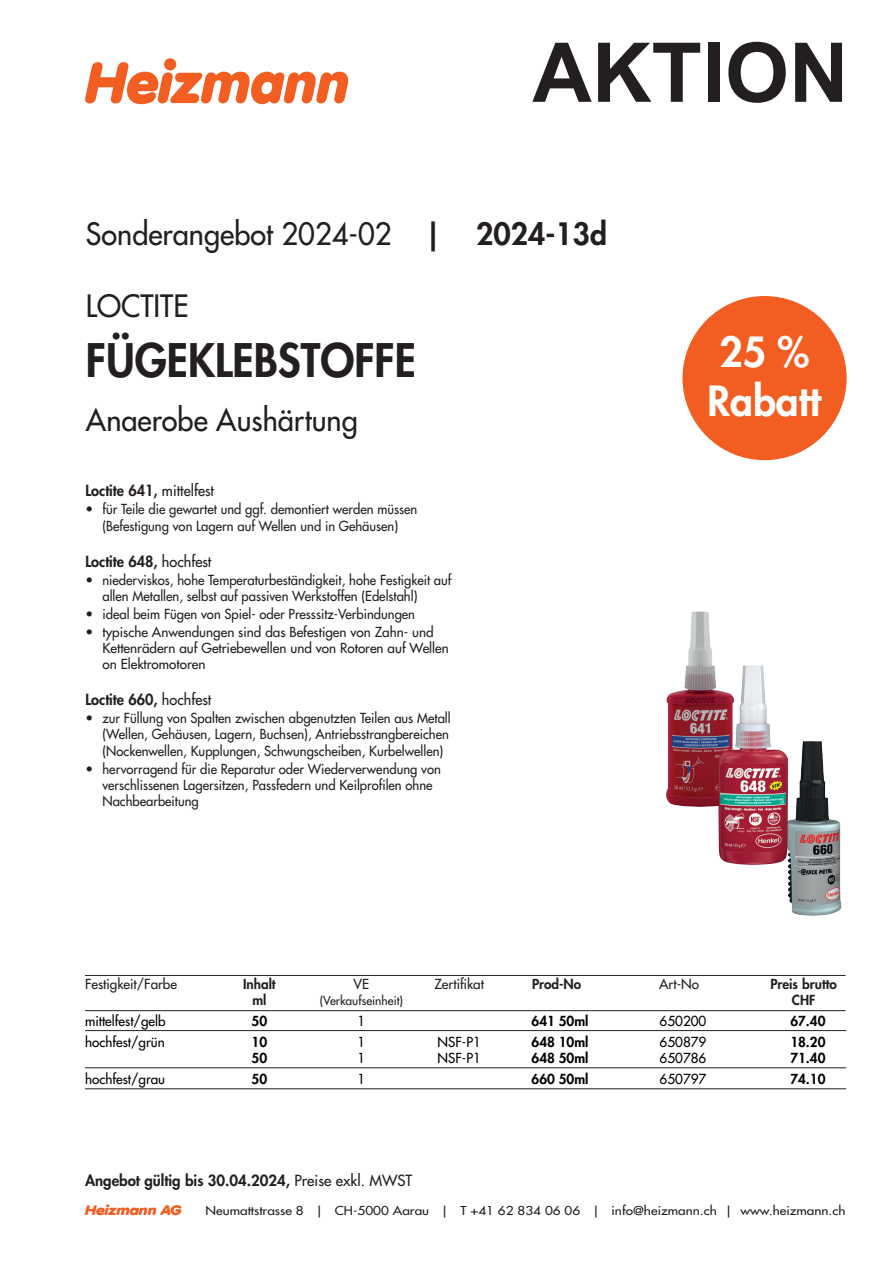
<style>
.page{position:relative;width:893px;height:1263px;background:#fff}
.page>*{position:absolute;margin:0;border:0;box-sizing:border-box;transform-origin:0 0}
.t1{font:700 82.5px "Arial";color:#231f20}
.t2{font:italic 900 57px "VAG Rounded Next";color:#f25e21}
.t3{font:800 45px "Futura Std";color:#231f20}
.t4{font:800 40.5px/48.6px "Futura Std";color:#fff}
.t5{font:500 30px "Futura Std";color:#231f20}
.t6{font:800 15px "Futura Std";color:#231f20}
.t7{font:500 13.5px/16.2px "Futura Std";color:#231f20}
.t8{font:500 13.5px "Futura Std";color:#000}
.t9{font:800 13.5px "Futura Std";color:#000}
.t10{font:800 13.5px "Futura Std";color:#231f20}
.t11{font:italic 900 13.5px "VAG Rounded Next";color:#f25e21;scale:1.15 1}
.t12{font:500 12px "Futura Std";color:#231f20;scale:1.13 1}
.t13{font:500 12px "Futura Std";color:#231f20}
.s1{font-weight:800}
.s2{font-weight:500}
</style>
<div class="page">
<img style="left:666px;top:611px;width:52px;height:196px">
<img style="left:788px;top:741px;width:54px;height:175px">
<div style="left:683px;top:297px;width:163px;height:162px;background:#f25e21;border-radius:50%"></div>
<img style="left:718px;top:665px;width:70px;height:200px">
<hr style="left:85px;top:975px;width:760px;height:1px;background:#231f20">
<hr style="left:85px;top:1010px;width:760px;height:1px;background:#231f20">
<hr style="left:85px;top:1030px;width:761px;height:1px;background:#231f20">
<hr style="left:85px;top:1067px;width:761px;height:1px;background:#231f20">
<hr style="left:85px;top:1088px;width:761px;height:1px;background:#231f20">
<h2 class="t2" style="left:85px;top:43px;width:265px">Heizmann</h2>
<h1 class="t1" style="left:532px;top:15px;width:318px">AKTION</h1>
<h3 class="t5" style="left:86px;top:215px;width:522px">Sonderangebot 2024-02 <span class="s1">| 2024-13d</span></h3>
<h3 class="t5" style="left:86px;top:287px;width:104px">LOCTITE</h3>
<h3 class="t3" style="left:86px;top:331px;width:331px">FÜGEKLEBSTOFFE</h3>
<h3 class="t5" style="left:86px;top:401px;width:273px">Anaerobe Aushärtung</h3>
<p class="t6" style="left:85px;top:481px;width:130px">Loctite 641, <span class="s2">mittelfest</span></p>
<p class="t7" style="left:85px;top:501px;width:333px;text-align:center">• für Teile die gewartet und ggf. demontiert werden müssen (Befestigung von Lagern auf Wellen und in Gehäusen)</p>
<p class="t6" style="left:85px;top:552px;width:127px">Loctite 648, <span class="s2">hochfest</span></p>
<p class="t7" style="left:102px;top:572px;width:350px;text-indent:-17px">• niederviskos, hohe Temperaturbeständigkeit, hohe Festigkeit auf allen Metallen, selbst auf passiven Werkstoffen (Edelstahl)</p>
<p class="t7" style="left:85px;top:606px;width:331px">• ideal beim Fügen von Spiel- oder Presssitz-Verbindungen</p>
<p class="t7" style="left:102px;top:624px;width:348px;text-indent:-17px">• typische Anwendungen sind das Befestigen von Zahn- und<br>Kettenrädern auf Getriebewellen und von Rotoren auf Wellen on Elektromotoren</p>
<p class="t6" style="left:85px;top:690px;width:127px">Loctite 660, <span class="s2">hochfest</span></p>
<p class="t7" style="left:102px;top:710px;width:350px;text-indent:-17px">• zur Füllung von Spalten zwischen abgenutzten Teilen aus Metall (Wellen, Gehäusen, Lagern, Buchsen), Antriebsstrangbereichen (Nockenwellen, Kupplungen, Schwungscheiben, Kurbelwellen)</p>
<p class="t7" style="left:102px;top:761px;width:340px;text-indent:-17px">• hervorragend für die Reparatur oder Wiederverwendung von verschlissenen Lagersitzen, Passfedern und Keilprofilen ohne<br>Nachbearbeitung</p>
<h3 class="t4" style="left:707px;top:328px;width:115px">25 %<br>Rabatt</h3>
<p class="t7" style="left:85px;top:976px;width:94px">Festigkeit/Farbe</p>
<p class="t10" style="left:243px;top:976px;width:34px">Inhalt</p>
<p class="t7" style="left:354px;top:976px;width:17px">VE</p>
<p class="t7" style="left:434px;top:976px;width:51px">Zertifikat</p>
<p class="t10" style="left:532px;top:976px;width:51px">Prod-No</p>
<p class="t7" style="left:659px;top:976px;width:42px">Art-No</p>
<p class="t10" style="left:770px;top:976px;width:68px">Preis brutto</p>
<p class="t10" style="left:252px;top:992px;width:16px">ml</p>
<p class="t13" style="left:320px;top:993px;width:85px">(Verkaufseinheit)</p>
<p class="t10" style="left:792px;top:992px;width:25px">CHF</p>
<p class="t8" style="left:85px;top:1013px;width:82px">mittelfest/gelb</p>
<p class="t9" style="left:252px;top:1012px;width:17px">50</p>
<p class="t8" style="left:358px;top:1013px;width:9px">1</p>
<p class="t9" style="left:531px;top:1012px;width:58px">641 50ml</p>
<p class="t8" style="left:660px;top:1013px;width:48px">650200</p>
<p class="t9" style="left:790px;top:1012px;width:37px">67.40</p>
<p class="t8" style="left:85px;top:1034px;width:81px">hochfest/grün</p>
<p class="t9" style="left:252px;top:1033px;width:17px">10</p>
<p class="t8" style="left:358px;top:1034px;width:9px">1</p>
<p class="t8" style="left:438px;top:1034px;width:45px">NSF-P1</p>
<p class="t9" style="left:531px;top:1033px;width:58px">648 10ml</p>
<p class="t8" style="left:660px;top:1034px;width:48px">650879</p>
<p class="t9" style="left:790px;top:1033px;width:37px">18.20</p>
<p class="t9" style="left:252px;top:1050px;width:17px">50</p>
<p class="t8" style="left:358px;top:1050px;width:9px">1</p>
<p class="t8" style="left:438px;top:1050px;width:45px">NSF-P1</p>
<p class="t9" style="left:531px;top:1050px;width:58px">648 50ml</p>
<p class="t8" style="left:660px;top:1050px;width:48px">650786</p>
<p class="t9" style="left:790px;top:1050px;width:37px">71.40</p>
<p class="t8" style="left:85px;top:1071px;width:82px">hochfest/grau</p>
<p class="t9" style="left:252px;top:1071px;width:17px">50</p>
<p class="t8" style="left:358px;top:1071px;width:9px">1</p>
<p class="t9" style="left:531px;top:1071px;width:58px">660 50ml</p>
<p class="t8" style="left:660px;top:1071px;width:48px">650797</p>
<p class="t9" style="left:790px;top:1071px;width:37px">74.10</p>
<p class="t6" style="left:85px;top:1171px;width:329px">Angebot gültig bis 30.04.2024, <span class="s2">Preise exkl. MWST</span></p>
<p class="t11" style="left:85px;top:1201px;width:86px">Heizmann AG</p>
<p class="t12" style="left:206px;top:1203px;width:568px">Neumattstrasse 8 | CH-5000 Aarau | T +41 62 834 06 06 | info@heizmann.ch | www.heizmann.ch</p>
</div>
